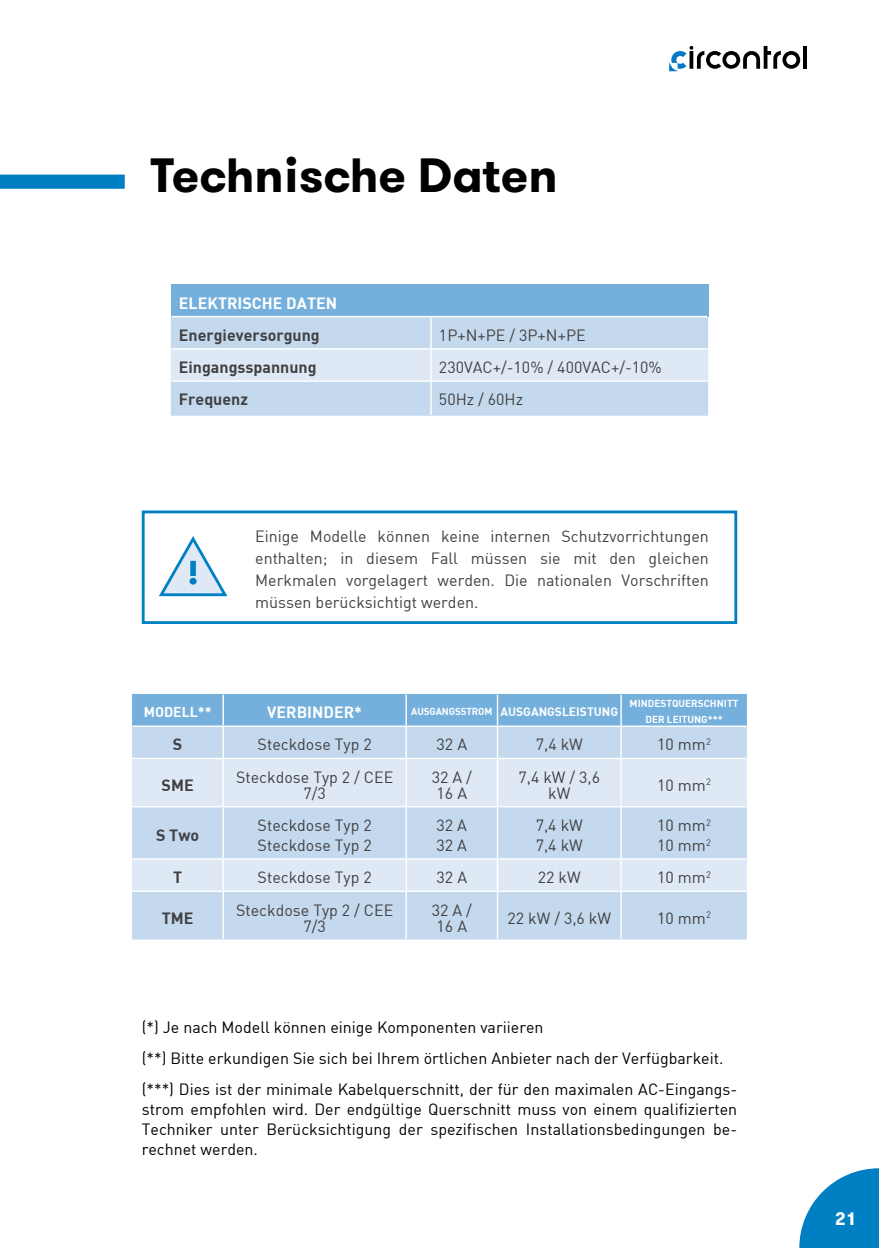
<style>
.page{position:relative;width:879px;height:1248px;background:#fff}
.page>*{position:absolute;margin:0;border:0;box-sizing:border-box;transform-origin:0 0}
.t1{font:700 48px "GT Walsheim";color:#000}
.t2{font:700 18px "GT Walsheim";color:#fff}
.t3{font:16px/16px "DIN";color:#414042;text-align:center}
.t4{font:16px/31.4px "DIN";color:#000}
.t5{font:16px "DIN Bold";color:#414042}
.t6{font:16px "DIN Bold";color:#fff}
.t7{font:14px "DIN Bold";color:#fff}
.t8{font:12px "DIN Bold";color:#fff}
.t9{font:10px/16px "DIN Bold";color:#fff;text-align:center}
.s1{font-size:10px}
</style>
<div class="page">
<svg style="left:799px;top:1168px;width:80px;height:79px"></svg>
<hr style="left:803px;top:46px;width:4px;height:23px;background:#000">
<svg style="left:669px;top:46px;width:131px;height:25px"></svg>
<div style="left:0;top:174px;width:125px;height:15px;background:#0080c3"></div>
<div style="left:171px;top:284px;width:537px;height:32px;background:#75b0dc"></div>
<div style="left:171px;top:316px;width:537px;height:99px;background:#c4d9ee"></div>
<div style="left:171px;top:349px;width:537px;height:32px;background:#dfe9f6"></div>
<hr style="left:171px;top:316px;width:260px;height:1px;background:#fff">
<hr style="left:431px;top:316px;width:276px;height:1px;background:#fff">
<hr style="left:430px;top:317px;width:2px;height:31px;background:#fff">
<hr style="left:171px;top:348px;width:260px;height:1px;background:#fff">
<hr style="left:431px;top:348px;width:276px;height:1px;background:#fff">
<hr style="left:430px;top:349px;width:2px;height:31px;background:#fff">
<hr style="left:171px;top:380px;width:260px;height:2px;background:#fff">
<hr style="left:431px;top:380px;width:276px;height:2px;background:#fff">
<hr style="left:430px;top:382px;width:2px;height:33px;background:#fff">
<div style="left:142px;top:510px;width:595px;height:114px;border:3px solid #0080c3"></div>
<svg style="left:159px;top:536px;width:69px;height:61px"></svg>
<div style="left:132px;top:694px;width:615px;height:32px;background:#75b0dc"></div>
<div style="left:132px;top:726px;width:615px;height:213px;background:#c4d9ee"></div>
<svg style="left:132px;top:758px;width:615px;height:133px;background:#d4e2f2"></svg>
<hr style="left:222px;top:694px;width:2px;height:31px;background:#fff">
<hr style="left:405px;top:694px;width:2px;height:31px;background:#fff">
<hr style="left:497px;top:694px;width:1px;height:31px;background:#fff">
<hr style="left:620px;top:694px;width:2px;height:31px;background:#fff">
<hr style="left:133px;top:725px;width:90px;height:1px;background:#fff">
<hr style="left:223px;top:725px;width:183px;height:1px;background:#fff">
<hr style="left:222px;top:726px;width:2px;height:31px;background:#fff">
<hr style="left:406px;top:725px;width:91px;height:1px;background:#fff">
<hr style="left:405px;top:726px;width:2px;height:31px;background:#fff">
<hr style="left:497px;top:725px;width:124px;height:1px;background:#fff">
<hr style="left:497px;top:726px;width:1px;height:31px;background:#fff">
<hr style="left:621px;top:725px;width:125px;height:1px;background:#fff">
<hr style="left:620px;top:726px;width:2px;height:31px;background:#fff">
<hr style="left:133px;top:757px;width:90px;height:2px;background:#fff">
<hr style="left:223px;top:757px;width:183px;height:2px;background:#fff">
<hr style="left:222px;top:759px;width:2px;height:47px;background:#fff">
<hr style="left:406px;top:757px;width:91px;height:2px;background:#fff">
<hr style="left:405px;top:759px;width:2px;height:47px;background:#fff">
<hr style="left:497px;top:757px;width:124px;height:2px;background:#fff">
<hr style="left:497px;top:759px;width:1px;height:47px;background:#fff">
<hr style="left:621px;top:757px;width:125px;height:2px;background:#fff">
<hr style="left:620px;top:759px;width:2px;height:47px;background:#fff">
<hr style="left:133px;top:806px;width:90px;height:1px;background:#fff">
<hr style="left:223px;top:806px;width:183px;height:1px;background:#fff">
<hr style="left:222px;top:807px;width:2px;height:51px;background:#fff">
<hr style="left:406px;top:806px;width:91px;height:1px;background:#fff">
<hr style="left:405px;top:807px;width:2px;height:51px;background:#fff">
<hr style="left:497px;top:806px;width:124px;height:1px;background:#fff">
<hr style="left:497px;top:807px;width:1px;height:51px;background:#fff">
<hr style="left:621px;top:806px;width:125px;height:1px;background:#fff">
<hr style="left:620px;top:807px;width:2px;height:51px;background:#fff">
<hr style="left:133px;top:858px;width:90px;height:1px;background:#fff">
<hr style="left:223px;top:858px;width:183px;height:1px;background:#fff">
<hr style="left:222px;top:859px;width:2px;height:31px;background:#fff">
<hr style="left:406px;top:858px;width:91px;height:1px;background:#fff">
<hr style="left:405px;top:859px;width:2px;height:31px;background:#fff">
<hr style="left:497px;top:858px;width:124px;height:1px;background:#fff">
<hr style="left:497px;top:859px;width:1px;height:31px;background:#fff">
<hr style="left:621px;top:858px;width:125px;height:1px;background:#fff">
<hr style="left:620px;top:859px;width:2px;height:31px;background:#fff">
<hr style="left:133px;top:890px;width:90px;height:1px;background:#fff">
<hr style="left:223px;top:890px;width:183px;height:1px;background:#fff">
<hr style="left:222px;top:891px;width:2px;height:47px;background:#fff">
<hr style="left:406px;top:890px;width:91px;height:1px;background:#fff">
<hr style="left:405px;top:891px;width:2px;height:47px;background:#fff">
<hr style="left:497px;top:890px;width:124px;height:1px;background:#fff">
<hr style="left:497px;top:891px;width:1px;height:47px;background:#fff">
<hr style="left:621px;top:890px;width:125px;height:1px;background:#fff">
<hr style="left:620px;top:891px;width:2px;height:47px;background:#fff">
<h1 class="t1" style="left:150px;top:144px;width:409px">Technische Daten</h1>
<p class="t6" style="left:179px;top:292px;width:160px">ELEKTRISCHE DATEN</p>
<p class="t5" style="left:179px;top:324px;width:142px">Energieversorgung</p>
<p class="t3" style="left:439px;top:327px;width:148px">1P+N+PE / 3P+N+PE</p>
<p class="t5" style="left:179px;top:357px;width:139px">Eingangsspannung</p>
<p class="t3" style="left:439px;top:359px;width:224px">230VAC+/-10% / 400VAC+/-10%</p>
<p class="t5" style="left:179px;top:389px;width:71px">Frequenz</p>
<p class="t3" style="left:439px;top:391px;width:86px">50Hz / 60Hz</p>
<p class="t3" style="left:255px;top:525px;width:455px;line-height:22px;text-align:justify">Einige Modelle können keine internen Schutzvorrichtungen enthalten; in diesem Fall müssen sie mit den gleichen Merkmalen vorgelagert werden. Die nationalen Vorschriften müssen berücksichtigt werden.</p>
<p class="t7" style="left:144px;top:703px;width:69px">MODELL**</p>
<p class="t6" style="left:267px;top:702px;width:96px">VERBINDER*</p>
<p class="t8" style="left:411px;top:704px;width:208px"><span class="s1">AUSGANGSSTROM</span> AUSGANGSLEISTUNG</p>
<p class="t9" style="left:629px;top:695px;width:110px">MINDESTQUERSCHNITT<br>DER LEITUNG***</p>
<p class="t5" style="left:173px;top:734px;width:11px">S</p>
<p class="t3" style="left:258px;top:736px;width:116px">Steckdose Typ 2</p>
<p class="t3" style="left:437px;top:736px;width:32px">32 A</p>
<p class="t3" style="left:536px;top:736px;width:49px">7,4 kW</p>
<p class="t3" style="left:657px;top:736px;width:55px">10 mm<sup>2</sup></p>
<p class="t5" style="left:162px;top:774px;width:34px">SME</p>
<p class="t3" style="left:236px;top:768px;width:159px">Steckdose Typ 2 / CEE<br>7/3</p>
<p class="t3" style="left:432px;top:768px;width:42px">32 A /<br>16 A</p>
<p class="t3" style="left:518px;top:768px;width:83px">7,4 kW / 3,6 kW</p>
<p class="t3" style="left:657px;top:776px;width:55px">10 mm<sup>2</sup></p>
<p class="t5" style="left:156px;top:824px;width:45px">S Two</p>
<p class="t3" style="left:258px;top:814px;width:116px;line-height:20px;text-align:left">Steckdose Typ 2<br>Steckdose Typ 2</p>
<p class="t3" style="left:437px;top:814px;width:32px;line-height:20px;text-align:left">32 A<br>32 A</p>
<p class="t3" style="left:536px;top:814px;width:49px;line-height:20px;text-align:left">7,4 kW<br>7,4 kW</p>
<p class="t3" style="left:657px;top:814px;width:55px;line-height:20px;text-align:left">10 mm<sup>2<br></sup>10 mm<sup>2</sup></p>
<p class="t5" style="left:173px;top:866px;width:11px">T</p>
<p class="t3" style="left:258px;top:869px;width:116px">Steckdose Typ 2</p>
<p class="t3" style="left:437px;top:869px;width:32px">32 A</p>
<p class="t3" style="left:538px;top:869px;width:44px">22 kW</p>
<p class="t3" style="left:657px;top:869px;width:55px">10 mm<sup>2</sup></p>
<p class="t5" style="left:162px;top:907px;width:33px">TME</p>
<p class="t3" style="left:236px;top:901px;width:159px">Steckdose Typ 2 / CEE<br>7/3</p>
<p class="t3" style="left:432px;top:901px;width:42px">32 A /<br>16 A</p>
<p class="t3" style="left:507px;top:909px;width:105px">22 kW / 3,6 kW</p>
<p class="t3" style="left:657px;top:909px;width:55px">10 mm<sup>2</sup></p>
<p class="t4" style="left:142px;top:1010px;width:597px">(*) Je nach Modell können einige Komponenten variieren<br>(**) Bitte erkundigen Sie sich bei Ihrem örtlichen Anbieter nach der Verfügbarkeit. (***) Dies ist der minimale Kabelquerschnitt, der für den maximalen AC-Eingangs-</p>
<p class="t4" style="left:142px;top:1099px;width:597px;line-height:20px;text-align:justify">strom empfohlen wird. Der endgültige Querschnitt muss von einem qualifizierten Techniker unter Berücksichtigung der spezifischen Installationsbedingungen be&shy;rechnet werden.</p>
<p class="t2" style="left:835px;top:1206px;width:24px">21</p>
</div>
